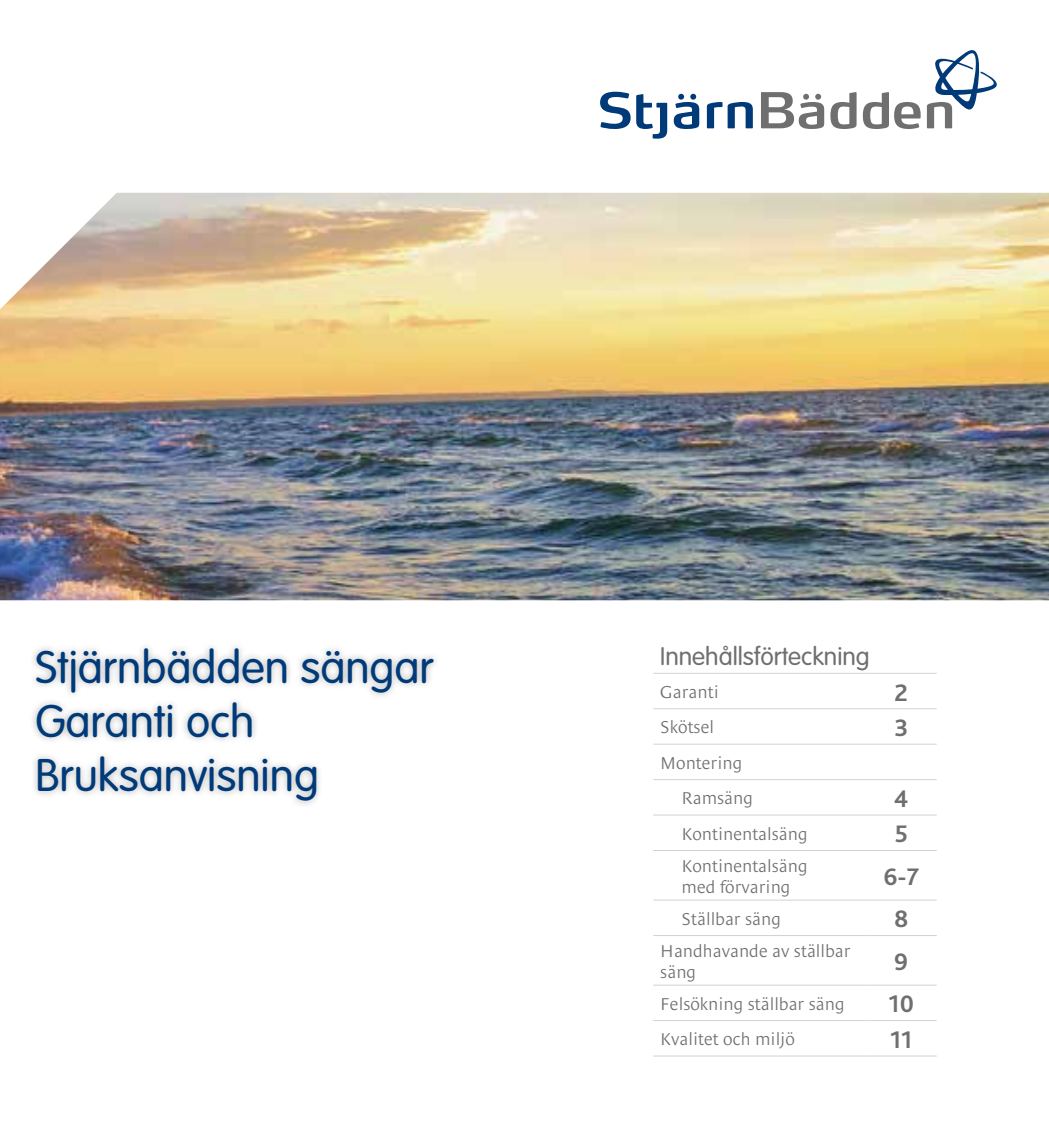
<style>
.page{position:relative;width:1049px;height:1134px;background:#fff}
.page>*{position:absolute;margin:0;border:0;box-sizing:border-box;transform-origin:0 0}
.t1{font:300 45px/54px "VAG Rounded";color:#003a78}
.t2{font:300 25px "VAG Rounded";color:#706f6f}
.t3{font:700 25px "Bliss 2";color:#706f6f}
.t4{font:300 17.5px/21px "Le Monde Sans";color:#706f6f}
</style>
<div class="page">
<svg style="left:707px;top:102px;width:46px;height:26px"></svg>
<svg style="left:674px;top:94px;width:25px;height:35px"></svg>
<svg style="left:761px;top:92px;width:63px;height:37px"></svg>
<svg style="left:830px;top:92px;width:26px;height:37px"></svg>
<svg style="left:863px;top:92px;width:57px;height:37px"></svg>
<svg style="left:600px;top:92px;width:67px;height:47px"></svg>
<svg style="left:927px;top:50px;width:70px;height:78px"></svg>
<hr style="left:653px;top:673px;width:213px;height:1px;background:#d1d3d2">
<hr style="left:866px;top:673px;width:71px;height:1px;background:#d1d3d2">
<hr style="left:653px;top:708px;width:213px;height:1px;background:#d1d3d2">
<hr style="left:866px;top:708px;width:71px;height:1px;background:#d1d3d2">
<hr style="left:653px;top:744px;width:213px;height:1px;background:#d1d3d2">
<hr style="left:866px;top:744px;width:71px;height:1px;background:#d1d3d2">
<hr style="left:653px;top:779px;width:213px;height:1px;background:#d1d3d2">
<hr style="left:866px;top:779px;width:71px;height:1px;background:#d1d3d2">
<hr style="left:653px;top:815px;width:213px;height:1px;background:#d1d3d2">
<hr style="left:866px;top:815px;width:71px;height:1px;background:#d1d3d2">
<hr style="left:653px;top:850px;width:213px;height:1px;background:#d1d3d2">
<hr style="left:866px;top:850px;width:71px;height:1px;background:#d1d3d2">
<hr style="left:653px;top:900px;width:213px;height:1px;background:#d1d3d2">
<hr style="left:866px;top:900px;width:71px;height:1px;background:#d1d3d2">
<hr style="left:653px;top:935px;width:213px;height:1px;background:#d1d3d2">
<hr style="left:866px;top:935px;width:71px;height:1px;background:#d1d3d2">
<hr style="left:653px;top:985px;width:213px;height:1px;background:#d1d3d2">
<hr style="left:866px;top:985px;width:71px;height:1px;background:#d1d3d2">
<hr style="left:653px;top:1020px;width:213px;height:1px;background:#d1d3d2">
<hr style="left:866px;top:1020px;width:71px;height:1px;background:#d1d3d2">
<hr style="left:653px;top:1055px;width:213px;height:1px;background:#d1d3d2">
<hr style="left:866px;top:1055px;width:71px;height:1px;background:#d1d3d2">
<img style="left:0;top:193px;width:1049px;height:407px">
<div style="left:29px;top:641px;width:412px;height:167px;background:#000;opacity:.3"></div>
<h1 class="t1" style="left:35px;top:640px;width:400px">Stjärnbädden sängar<br>Garanti och<br>Bruksanvisning</h1>
<h2 class="t2" style="left:660px;top:642px;width:211px">Innehållsförteckning</h2>
<p class="t4" style="left:660px;top:681px;width:60px">Garanti</p>
<h2 class="t3" style="left:894px;top:677px;width:15px">2</h2>
<p class="t4" style="left:660px;top:717px;width:55px">Skötsel</p>
<h2 class="t3" style="left:894px;top:712px;width:15px">3</h2>
<p class="t4" style="left:681px;top:745px;width:73px;line-height:35.5px;text-indent:-21px">Montering<br>Ramsäng</p>
<h2 class="t3" style="left:894px;top:783px;width:16px">4</h2>
<p class="t4" style="left:681px;top:823px;width:128px">Kontinentalsäng</p>
<h2 class="t3" style="left:895px;top:818px;width:15px">5</h2>
<p class="t4" style="left:681px;top:855px;width:128px">Kontinentalsäng med förvaring</p>
<h2 class="t3" style="left:883px;top:861px;width:37px">6-7</h2>
<p class="t4" style="left:681px;top:908px;width:101px">Ställbar säng</p>
<h2 class="t3" style="left:894px;top:903px;width:16px">8</h2>
<p class="t4" style="left:660px;top:940px;width:192px">Handhavande av ställbar säng</p>
<h2 class="t3" style="left:894px;top:946px;width:15px">9</h2>
<p class="t4" style="left:660px;top:993px;width:186px">Felsökning ställbar säng</p>
<h2 class="t3" style="left:888px;top:988px;width:27px">10</h2>
<p class="t4" style="left:660px;top:1029px;width:136px">Kvalitet och miljö</p>
<h2 class="t3" style="left:890px;top:1024px;width:24px">11</h2>
</div>
